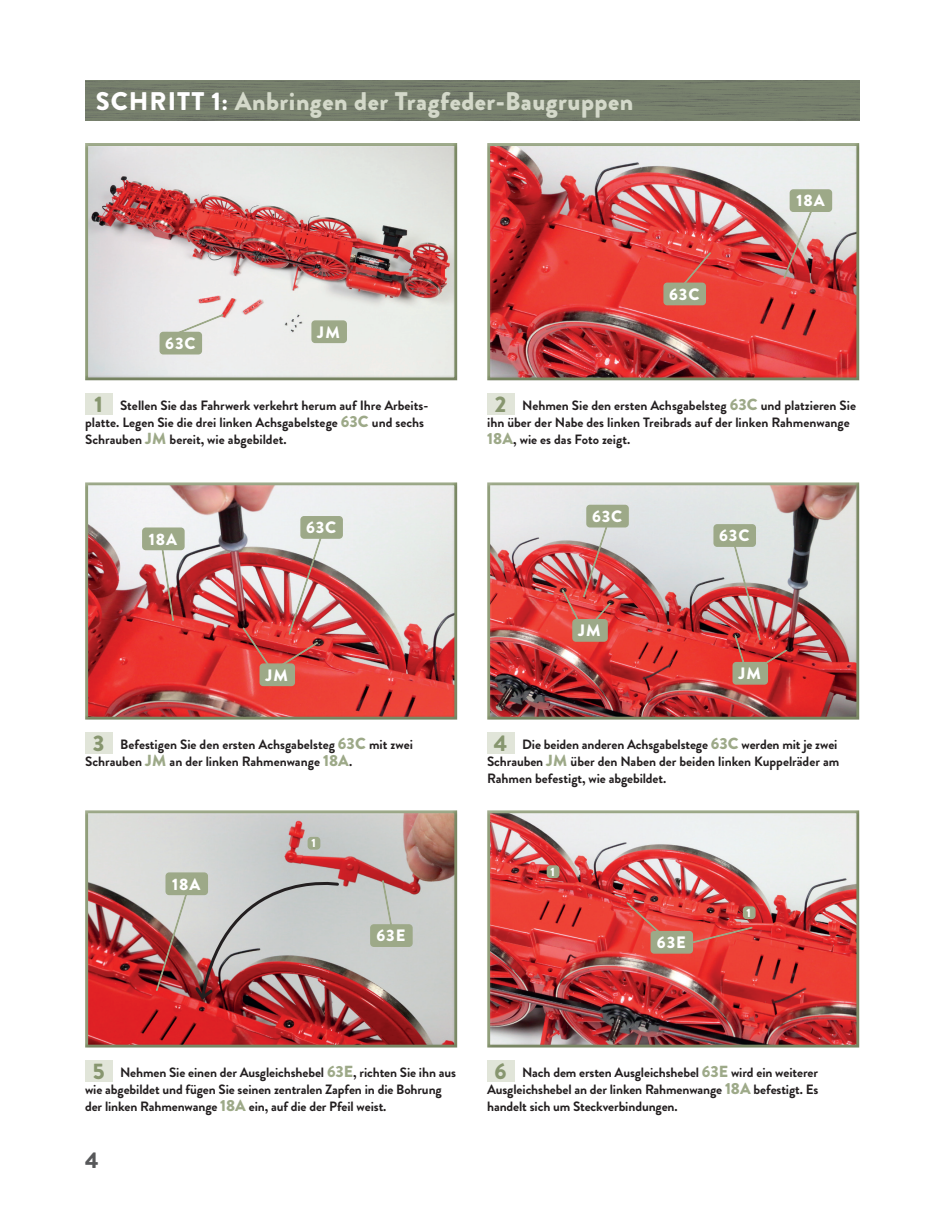
<style>
.page{position:relative;width:936px;height:1212px;background:#fff}
.page>*{position:absolute;margin:0;border:0;box-sizing:border-box;transform-origin:0 0}
.t1{font:900 25.5px "Brandon Grotesque";letter-spacing:.02em;color:#d4d9ca}
.t2{font:900 22.5px "Brandon Grotesque";color:#57585a}
.t3{font:900 16.5px "Brandon Grotesque";letter-spacing:.055em;color:#fff}
.t4{font:700 13.5px/17px "Brandon Grotesque";color:#231f20}
.t5{font:900 12px "Brandon Grotesque";color:#fff}
.s1{color:#fff}
.s2{font-weight:900;font-size:22.5px;color:#87966f}
.s3{font-weight:900;font-size:16.05px;color:#9da988}
</style>
<div class="page">
<img style="left:85px;top:81px;width:774px;height:39px">
<div style="left:487px;top:1060px;width:27px;height:21px;background:#e1e5d9"></div>
<div style="left:85px;top:1060px;width:27px;height:21px;background:#e1e5d9"></div>
<div style="left:487px;top:732px;width:27px;height:21px;background:#e1e5d9"></div>
<div style="left:85px;top:732px;width:27px;height:21px;background:#e1e5d9"></div>
<div style="left:487px;top:393px;width:27px;height:21px;background:#e1e5d9"></div>
<div style="left:85px;top:393px;width:27px;height:21px;background:#e1e5d9"></div>
<div style="left:486px;top:143px;width:375px;height:239px;background:#231f20;opacity:.15"></div>
<div style="left:85px;top:482px;width:375px;height:239px;background:#231f20;opacity:.15"></div>
<div style="left:486px;top:482px;width:375px;height:239px;background:#231f20;opacity:.15"></div>
<div style="left:85px;top:810px;width:375px;height:239px;background:#231f20;opacity:.15"></div>
<div style="left:486px;top:810px;width:375px;height:239px;background:#231f20;opacity:.15"></div>
<div style="left:85px;top:143px;width:374px;height:239px;background:#231f20;opacity:.15"></div>
<div style="left:547px;top:866px;width:11px;height:11px;background:#9da988;border-radius:3px"></div>
<div style="left:546px;top:865px;width:13px;height:13px;border:2px solid #9da988;border-radius:3px"></div>
<div style="left:742px;top:906px;width:13px;height:13px;border:2px solid #9da988;border-radius:3px"></div>
<div style="left:312px;top:321px;width:34px;height:21px;background:#9da988;border-radius:3px"></div>
<div style="left:311px;top:320px;width:36px;height:23px;border:2px solid #9da988;border-radius:3px"></div>
<svg style="left:159px;top:550px;width:17px;height:74px"></svg>
<div style="left:143px;top:528px;width:41px;height:21px;background:#9da988;border-radius:3px"></div>
<div style="left:142px;top:527px;width:43px;height:23px;border:2px solid #9da988;border-radius:3px"></div>
<svg style="left:175px;top:311px;width:51px;height:24px"></svg>
<div style="left:160px;top:332px;width:41px;height:22px;background:#9da988;border-radius:3px"></div>
<div style="left:159px;top:332px;width:43px;height:22px;border:2px solid #9da988;border-radius:3px"></div>
<svg style="left:669px;top:249px;width:44px;height:51px;background:#e4443d"></svg>
<div style="left:664px;top:283px;width:41px;height:22px;background:#9da988;border-radius:3px"></div>
<div style="left:663px;top:283px;width:43px;height:22px;border:2px solid #9da988;border-radius:3px"></div>
<svg style="left:381px;top:879px;width:17px;height:70px"></svg>
<div style="left:371px;top:925px;width:41px;height:21px;background:#9da988;border-radius:3px"></div>
<div style="left:370px;top:924px;width:42px;height:23px;border:2px solid #9da988;border-radius:3px"></div>
<svg style="left:781px;top:197px;width:38px;height:85px;background:#ce8483"></svg>
<div style="left:790px;top:190px;width:41px;height:21px;background:#9da988;border-radius:3px"></div>
<div style="left:789px;top:189px;width:43px;height:23px;border:2px solid #9da988;border-radius:3px"></div>
<div style="left:301px;top:517px;width:41px;height:21px;background:#9da988;border-radius:3px"></div>
<div style="left:300px;top:516px;width:43px;height:23px;border:2px solid #9da988;border-radius:3px"></div>
<div style="left:260px;top:664px;width:34px;height:21px;background:#9da988;border-radius:3px"></div>
<div style="left:259px;top:663px;width:36px;height:23px;border:2px solid #9da988;border-radius:3px"></div>
<img style="left:239px;top:524px;width:88px;height:147px">
<div style="left:573px;top:620px;width:34px;height:21px;background:#9da988;border-radius:3px"></div>
<div style="left:572px;top:619px;width:35px;height:23px;border:2px solid #9da988;border-radius:3px"></div>
<div style="left:733px;top:663px;width:34px;height:21px;background:#9da988;border-radius:3px"></div>
<div style="left:732px;top:662px;width:36px;height:23px;border:2px solid #9da988;border-radius:3px"></div>
<img style="left:558px;top:512px;width:55px;height:117px">
<div style="left:587px;top:505px;width:41px;height:22px;background:#9da988;border-radius:3px"></div>
<div style="left:586px;top:505px;width:42px;height:22px;border:2px solid #9da988;border-radius:3px"></div>
<img style="left:727px;top:528px;width:63px;height:150px">
<div style="left:714px;top:525px;width:41px;height:21px;background:#9da988;border-radius:3px"></div>
<div style="left:713px;top:524px;width:43px;height:23px;border:2px solid #9da988;border-radius:3px"></div>
<svg style="left:154px;top:866px;width:186px;height:136px;background:#b89b9a"></svg>
<div style="left:166px;top:873px;width:41px;height:21px;background:#9da988;border-radius:3px"></div>
<div style="left:165px;top:872px;width:43px;height:23px;border:2px solid #9da988;border-radius:3px"></div>
<div style="left:650px;top:931px;width:43px;height:23px;border:2px solid #9da988;border-radius:3px"></div>
<svg style="left:624px;top:900px;width:130px;height:51px;background:#d55147"></svg>
<div style="left:308px;top:837px;width:11px;height:12px;background:#9da988;border-radius:3px"></div>
<div style="left:307px;top:837px;width:13px;height:13px;border:2px solid #9da988;border-radius:3px"></div>
<h1 class="t1" style="left:96px;top:83px;width:539px"><span class="s1">SCHRITT 1:</span> Anbringen der Tragfeder-Baugruppen</h1>
<p class="t3" style="left:165px;top:331px;width:32px">63C</p>
<p class="t3" style="left:317px;top:320px;width:24px">JM</p>
<p class="t3" style="left:669px;top:282px;width:32px">63C</p>
<p class="t3" style="left:796px;top:189px;width:30px">18A</p>
<p class="t4" style="left:85px;top:397px;width:345px;text-indent:9px"><span class="s2">1</span> Stellen Sie das Fahrwerk verkehrt herum auf Ihre Arbeits&shy;platte. Legen Sie die drei linken Achsgabelstege <span class="s3">63C</span> und sechs<br>Schrauben <span class="s3">JM</span> bereit, wie abgebildet.</p>
<p class="t3" style="left:149px;top:527px;width:30px">18A</p>
<p class="t3" style="left:306px;top:516px;width:32px">63C</p>
<p class="t3" style="left:265px;top:663px;width:24px">JM</p>
<p class="t4" style="left:85px;top:736px;width:329px;text-indent:8px"><span class="s2">3</span> Befestigen Sie den ersten Achsgabelsteg <span class="s3">63C</span> mit zwei<br>Schrauben <span class="s3">JM</span> an der linken Rahmenwange <span class="s3">18A</span>.</p>
<p class="t3" style="left:172px;top:872px;width:30px">18A</p>
<p class="t5" style="left:311px;top:835px;width:6px">1</p>
<p class="t3" style="left:376px;top:924px;width:30px">63E</p>
<p class="t4" style="left:487px;top:397px;width:370px;text-indent:8px"><span class="s2">2</span> Nehmen Sie den ersten Achsgabelsteg <span class="s3">63C</span> und platzieren Sie ihn über der Nabe des linken Treibrads auf der linken Rahmenwange<br><span class="s3">18A</span>, wie es das Foto zeigt.</p>
<p class="t3" style="left:592px;top:504px;width:32px">63C</p>
<p class="t3" style="left:578px;top:619px;width:24px">JM</p>
<p class="t3" style="left:719px;top:524px;width:32px">63C</p>
<p class="t3" style="left:738px;top:662px;width:24px">JM</p>
<p class="t4" style="left:487px;top:736px;width:353px;text-indent:7px"><span class="s2">4</span> Die beiden anderen Achsgabelstege <span class="s3">63C</span> werden mit je zwei<br>Schrauben <span class="s3">JM</span> über den Naben der beiden linken Kuppelräder am<br>Rahmen befestigt, wie abgebildet.</p>
<p class="t5" style="left:550px;top:863px;width:6px">1</p>
<p class="t3" style="left:657px;top:931px;width:30px">63E</p>
<p class="t5" style="left:746px;top:904px;width:6px">1</p>
<p class="t4" style="left:85px;top:1064px;width:372px;text-indent:8px"><span class="s2">5</span> Nehmen Sie einen der Ausgleichshebel <span class="s3">63E</span>, richten Sie ihn aus wie abgebildet und fügen Sie seinen zentralen Zapfen in die Bohrung der linken Rahmenwange <span class="s3">18A</span> ein, auf die der Pfeil weist.</p>
<h2 class="t2" style="left:85px;top:1144px;width:15px">4</h2>
<p class="t4" style="left:487px;top:1064px;width:332px;text-align:justify;text-indent:7px"><span class="s2">6</span> Nach dem ersten Ausgleichshebel <span class="s3">63E</span> wird ein weiterer Ausgleichshebel an der linken Rahmenwange <span class="s3">18A</span> befestigt. Es handelt sich um Steckverbindungen.</p>
</div>
